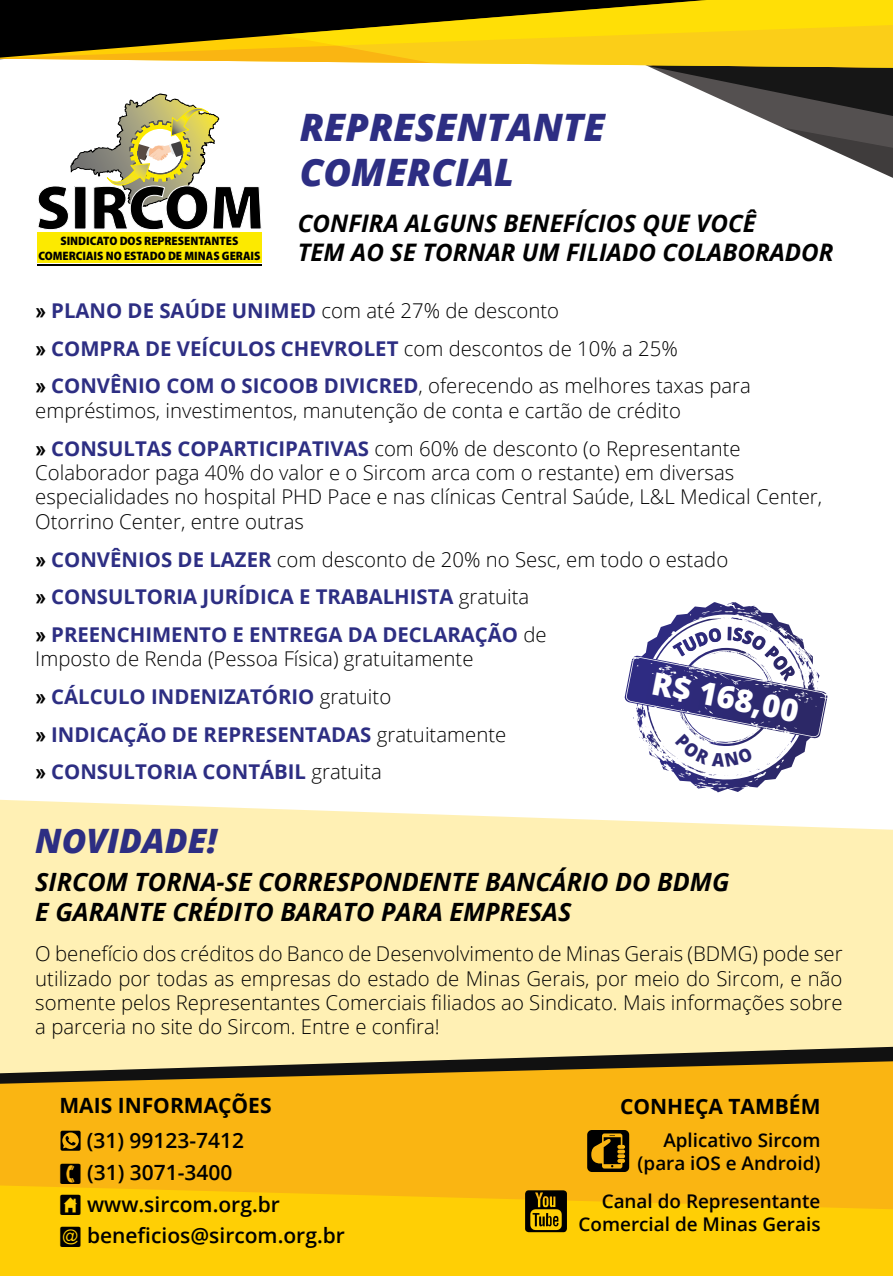
<style>
.page{position:relative;width:893px;height:1276px;background:#fff}
.page>*{position:absolute;margin:0;border:0;box-sizing:border-box;transform-origin:0 0}
.t1{font:900 62.85px "Myriad Pro";color:#000}
.t2{font:60.9px "Social Icons Pro Set 1 Rounded";color:#000}
.t3{font:italic 800 37.8px/45.3px "Open Sans";color:#2d2e83}
.t4{font:italic 800 33.6px "Open Sans";color:#2d2e83}
.t5{font:800 31.2px "Open Sans";color:#fff}
.t6{font:italic 700 25.2px/30.3px "Open Sans";color:#000}
.t7{font:italic 700 24.15px/29px "Open Sans";color:#000}
.t8{font:600 21px/31.8px "Open Sans";color:#000}
.t9{font:700 21px "Open Sans";color:#000}
.t10{font:300 20.4px/37.7px "Open Sans";color:#000}
.t11{font:700 20.4px/37.7px "Open Sans";color:#2d2e83}
.t12{font:600 18.9px/23.1px "Open Sans";color:#000;text-align:right}
.t13{font:900 semi-condensed 12.15px/14.7px "Myriad Pro";color:#000;text-align:center}
.s1{font-family:"Arial";font-weight:700}
.s2{font-weight:700;color:#2d2e83}
.s3{font-family:"Arial";color:#000}
.s4{font-weight:300;color:#000}
.s5{font-family:"Social Icons Pro Set 1 Rounded";font-weight:400;font-size:29.4px}
</style>
<div class="page">
<div style="left:0;top:799px;width:893px;height:247px;background:#fff0b4"></div>
<svg style="left:0;top:1046px;width:893px;height:14px;background:#c7bb8d"></svg>
<svg style="left:0;top:1060px;width:893px;height:124px;background:#e8aa16"></svg>
<svg style="left:0;top:1184px;width:893px;height:92px;background:#fecb06"></svg>
<svg style="left:0;top:0;width:893px;height:11px;background:#483f01"></svg>
<svg style="left:587px;top:1130px;width:42px;height:42px;background:#4e3805"></svg>
<div style="left:37px;top:232px;width:225px;height:31px;background:#fcea00"></div>
<svg style="left:0;top:11px;width:893px;height:199px"></svg>
<hr style="left:37px;top:264px;width:225px;height:2px;background:#000">
<svg style="left:61px;top:1130px;width:20px;height:20px"></svg>
<svg style="left:624px;top:602px;width:204px;height:184px"></svg>
<h3 class="t3" style="left:300px;top:103px;width:307px">REPRESENTANTE<br>COMERCIAL</h3>
<p class="t7" style="left:298px;top:208px;width:537px">CONFIRA ALGUNS BENEFÍCIOS QUE VOCÊ<br>TEM AO SE TORNAR UM FILIADO COLABORADOR</p>
<p class="t10" style="left:35px;top:291px;width:717px"><span class="s1">»</span> <span class="s2">PLANO DE SAÚDE UNIMED</span> com até 27% de desconto<br><span class="s1">»</span> <span class="s2">COMPRA DE VEÍCULOS CHEVROLET</span> com descontos de 10% a 25%<br><span class="s1">»</span> <span class="s2">CONVÊNIO COM O SICOOB DIVICRED</span>, oferecendo as melhores taxas para</p>
<p class="t10" style="left:35px;top:391px;width:707px">empréstimos, investimentos, manutenção de conta e cartão de crédito<br><span class="s1">»</span> <span class="s2">CONSULTAS COPARTICIPATIVAS</span> com 60% de desconto (o Representante</p>
<p class="t10" style="left:35px;top:460px;width:788px;line-height:24.5px">Colaborador paga 40% do valor e o Sircom arca com o restante) em diversas especialidades no hospital PHD Pace e nas clínicas Central Saúde, L&amp;L Medical Center,<br>Otorrino Center, entre outras</p>
<p class="t11" style="left:35px;top:540px;width:694px"><span class="s3">»</span> CONVÊNIOS DE LAZER <span class="s4">com desconto de 20% no Sesc, em todo o estado </span><span class="s3">»</span> CONSULTORIA JURÍDICA E TRABALHISTA <span class="s4">gratuita<br></span><span class="s3">»</span> PREENCHIMENTO E ENTREGA DA DECLARAÇÃO <span class="s4">de</span></p>
<p class="t10" style="left:35px;top:639px;width:473px">Imposto de Renda (Pessoa Física) gratuitamente<br><span class="s1">»</span> <span class="s2">CÁLCULO INDENIZATÓRIO</span> gratuito<br><span class="s1">»</span> <span class="s2">INDICAÇÃO DE REPRESENTADAS</span> gratuitamente <span class="s1">»</span> <span class="s2">CONSULTORIA CONTÁBIL</span> gratuita</p>
<h1 class="t1" style="left:35px;top:172px;width:230px">SIRCOM</h1>
<p class="t13" style="left:38px;top:234px;width:224px">SINDICATO DOS REPRESENTANTES<br>COMERCIAIS NO ESTADO DE MINAS GERAIS</p>
<h3 class="t5" style="left:657px;top:659px;width:150px;rotate:11deg">R$ 168,00</h3>
<h3 class="t4" style="left:35px;top:815px;width:183px">NOVIDADE!</h3>
<p class="t6" style="left:35px;top:866px;width:696px">SIRCOM TORNA-SE CORRESPONDENTE BANCÁRIO DO BDMG<br>E GARANTE CRÉDITO BARATO PARA EMPRESAS</p>
<p class="t10" style="left:35px;top:941px;width:809px;line-height:24.5px;text-align:justify">O benefício dos créditos do Banco de Desenvolvimento de Minas Gerais (BDMG) pode ser utilizado por todas as empresas do estado de Minas Gerais, por meio do Sircom, e não somente pelos Representantes Comerciais filiados ao Sindicato. Mais informações sobre a parceria no site do Sircom. Entre e confira!</p>
<p class="t9" style="left:60px;top:1090px;width:214px">MAIS INFORMAÇÕES</p>
<p class="t8" style="left:60px;top:1124px;width:287px;text-indent:27px">(31) 99123-7412<br><span class="s5">1</span> (31) 3071-3400<br><span class="s5">5</span> www.sircom.org.br<br><span class="s5">8</span> beneficios@sircom.org.br</p>
<p class="t9" style="left:620px;top:1091px;width:202px">CONHEÇA TAMBÉM</p>
<p class="t12" style="left:638px;top:1128px;width:184px">Aplicativo Sircom (para iOS e Android)</p>
<h2 class="t2" style="left:523px;top:1181px;width:47px">Y</h2>
<p class="t12" style="left:579px;top:1189px;width:243px;line-height:22.6px">Canal do Representante<br>Comercial de Minas Gerais</p>
</div>
